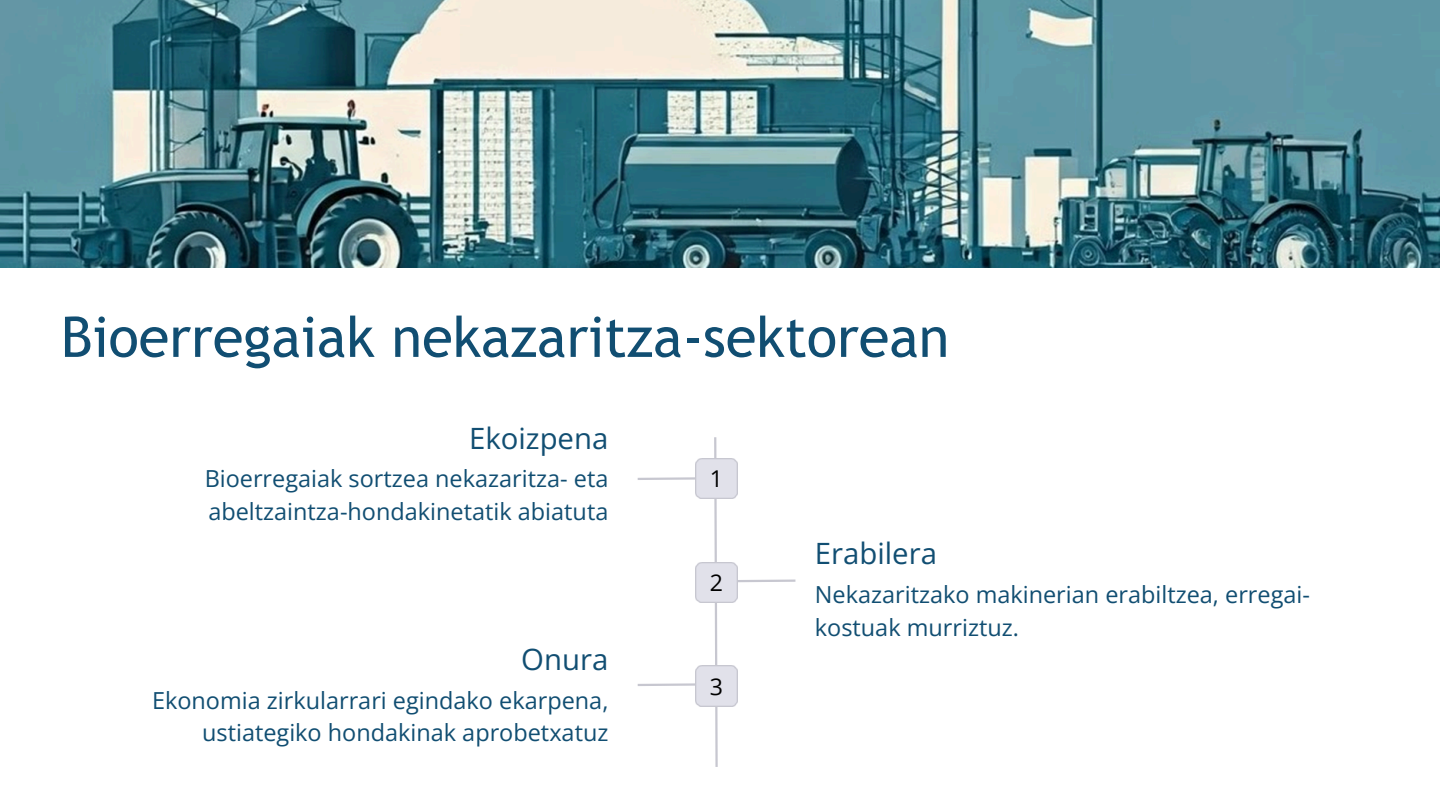
<style>
.page{position:relative;width:1440px;height:810px;background:#fff}
.page>*{position:absolute;margin:0;border:0;box-sizing:border-box;transform-origin:0 0}
.t1{font:56.1px "Trebuchet MS";color:#114e72}
.t2{font:29.4px "Open Sans";color:#114e72}
.t3{font:23.5px/32.6px "Open Sans";color:#114e72}
.t4{font:23.1px "Open Sans";color:#000}
</style>
<div class="page">
<img style="left:0;top:0;width:1440px;height:268px">
<svg style="left:713px;top:437px;width:6px;height:330px"></svg>
<img style="left:696px;top:458px;width:41px;height:41px">
<img style="left:696px;top:562px;width:41px;height:41px">
<img style="left:696px;top:666px;width:41px;height:40px">
<svg style="left:637px;top:682px;width:61px;height:5px"></svg>
<svg style="left:735px;top:578px;width:61px;height:5px"></svg>
<svg style="left:637px;top:476px;width:61px;height:5px"></svg>
<h1 class="t1" style="left:61px;top:304px;width:890px">Bioerregaiak nekazaritza-sektorean</h1>
<p class="t2" style="left:469px;top:417px;width:141px">Ekoizpena</p>
<p class="t3" style="left:205px;top:462px;width:405px">Bioerregaiak sortzea nekazaritza- eta abeltzaintza-hondakinetatik abiatuta</p>
<h2 class="t2" style="left:521px;top:639px;width:89px">Onura</h2>
<p class="t3" style="left:152px;top:683px;width:458px;text-align:right">Ekonomia zirkularrari egindako ekarpena, ustiategiko hondakinak aprobetxatuz</p>
<p class="t4" style="left:710px;top:462px;width:15px">1</p>
<p class="t4" style="left:710px;top:566px;width:15px">2</p>
<p class="t4" style="left:710px;top:670px;width:15px">3</p>
<p class="t2" style="left:815px;top:532px;width:124px">Erabilera</p>
<p class="t3" style="left:815px;top:578px;width:497px">Nekazaritzako makinerian erabiltzea, erregai&shy;kostuak murriztuz.</p>
</div>
